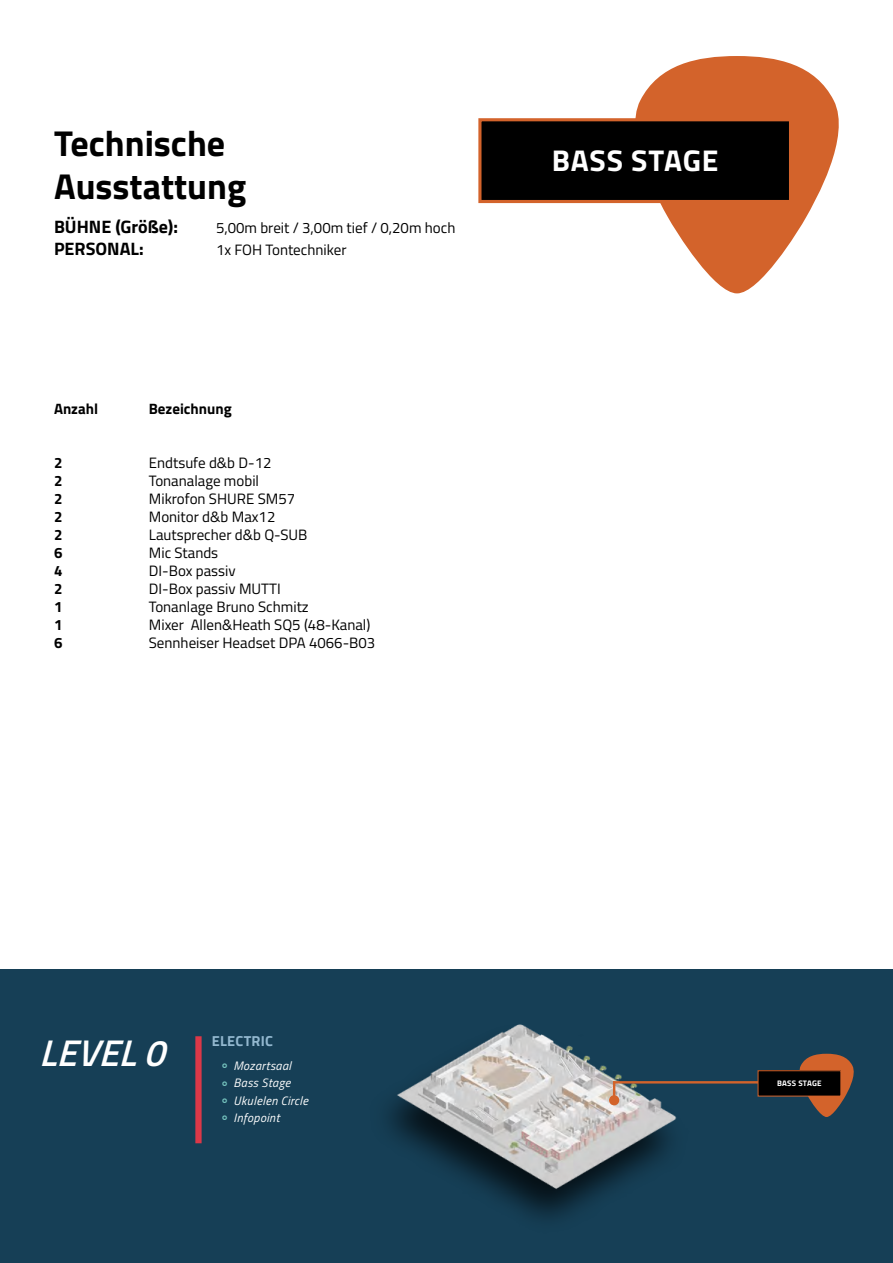
<style>
.page{position:relative;width:893px;height:1263px;background:#fff}
.page>*{position:absolute;margin:0;border:0;box-sizing:border-box;transform-origin:0 0}
.t1{font:italic 600 37.2px "Titillium Web";color:#fff}
.t2{font:700 36px/43.2px "Titillium Web";color:#000}
.t3{font:700 30px "Titillium Web";letter-spacing:.025em;color:#fff}
.t4{font:700 18px "Titillium Web";color:#000}
.t5{font:15px/18px "Titillium Web";color:#000}
.t6{font:700 15px/18px "Titillium Web";color:#000;text-align:justify}
.t7{font:700 14.4px "Titillium Web";letter-spacing:.02em;color:#93b8cf}
.t8{font:italic 12.15px/17.4px "Titillium Web";letter-spacing:.03em;color:#fff}
.t9{font:700 7.95px "Titillium Web";letter-spacing:.025em;color:#fff}
.s1{font-weight:700;font-style:normal;font-size:15.3px;color:#76c5bf}
</style>
<div class="page">
<div style="left:0;top:969px;width:893px;height:294px;background:#163f56"></div>
<svg style="left:622px;top:56px;width:217px;height:237px;fill:#d3632b"></svg>
<div style="left:480px;top:120px;width:310px;height:81px;background:#000"></div>
<div style="left:478px;top:118px;width:314px;height:85px;border:3px solid #d3632b"></div>
<div style="left:366px;top:1022px;width:325px;height:213px;background:#000;opacity:.75"></div>
<img style="left:382px;top:1022px;width:313px;height:171px">
<hr style="left:613px;top:1081px;width:156px;height:2px;background:#d3632b">
<svg style="left:796px;top:1054px;width:58px;height:63px"></svg>
<div style="left:758px;top:1071px;width:83px;height:25px;background:#000"></div>
<div style="left:758px;top:1070px;width:83px;height:26px;border:1px solid #d3632b"></div>
<div style="left:609px;top:1095px;width:10px;height:10px;background:#d3632b;border-radius:50%"></div>
<svg style="left:613px;top:1083px;width:2px;height:12px"></svg>
<div style="left:195px;top:1036px;width:7px;height:107px;background:#dc3848"></div>
<h2 class="t2" style="left:54px;top:120px;width:194px">Technische<br>Ausstattung</h2>
<p class="t4" style="left:54px;top:213px;width:125px">BÜHNE (Größe):</p>
<p class="t5" style="left:216px;top:218px;width:241px">5,00m breit / 3,00m tief / 0,20m hoch</p>
<p class="t4" style="left:54px;top:235px;width:91px">PERSONAL:</p>
<p class="t5" style="left:216px;top:240px;width:132px">1x FOH Tontechniker</p>
<p class="t6" style="left:54px;top:399px;width:46px">Anzahl</p>
<p class="t6" style="left:54px;top:453px;width:10px">2<br>2<br>2<br>2<br>2<br>6<br>4<br>2<br>1<br>1<br>6</p>
<p class="t6" style="left:149px;top:399px;width:84px">Bezeichnung</p>
<p class="t5" style="left:149px;top:453px;width:228px">Endtsufe d&amp;b D-12<br>Tonanalage mobil<br>Mikrofon SHURE SM57<br>Monitor d&amp;b Max12<br>Lautsprecher d&amp;b Q-SUB<br>Mic Stands<br>DI-Box passiv<br>DI-Box passiv MUTTI<br>Tonanlage Bruno Schmitz<br>Mixer Allen&amp;Heath SQ5 (48-Kanal)<br>Sennheiser Headset DPA 4066-B03</p>
<h3 class="t3" style="left:552px;top:137px;width:168px">BASS STAGE</h3>
<h1 class="t1" style="left:39px;top:1025px;width:140px">LEVEL0</h1>
<p class="t7" style="left:212px;top:1030px;width:63px">ELECTRIC</p>
<p class="t8" style="left:221px;top:1056px;width:89px"><span class="s1">°</span> Mozartsaal<br><span class="s1">°</span> Bass Stage<br><span class="s1">°</span> Ukulelen Circle <span class="s1">°</span> Infopoint</p>
<p class="t9" style="left:777px;top:1077px;width:46px">BASS STAGE</p>
</div>
